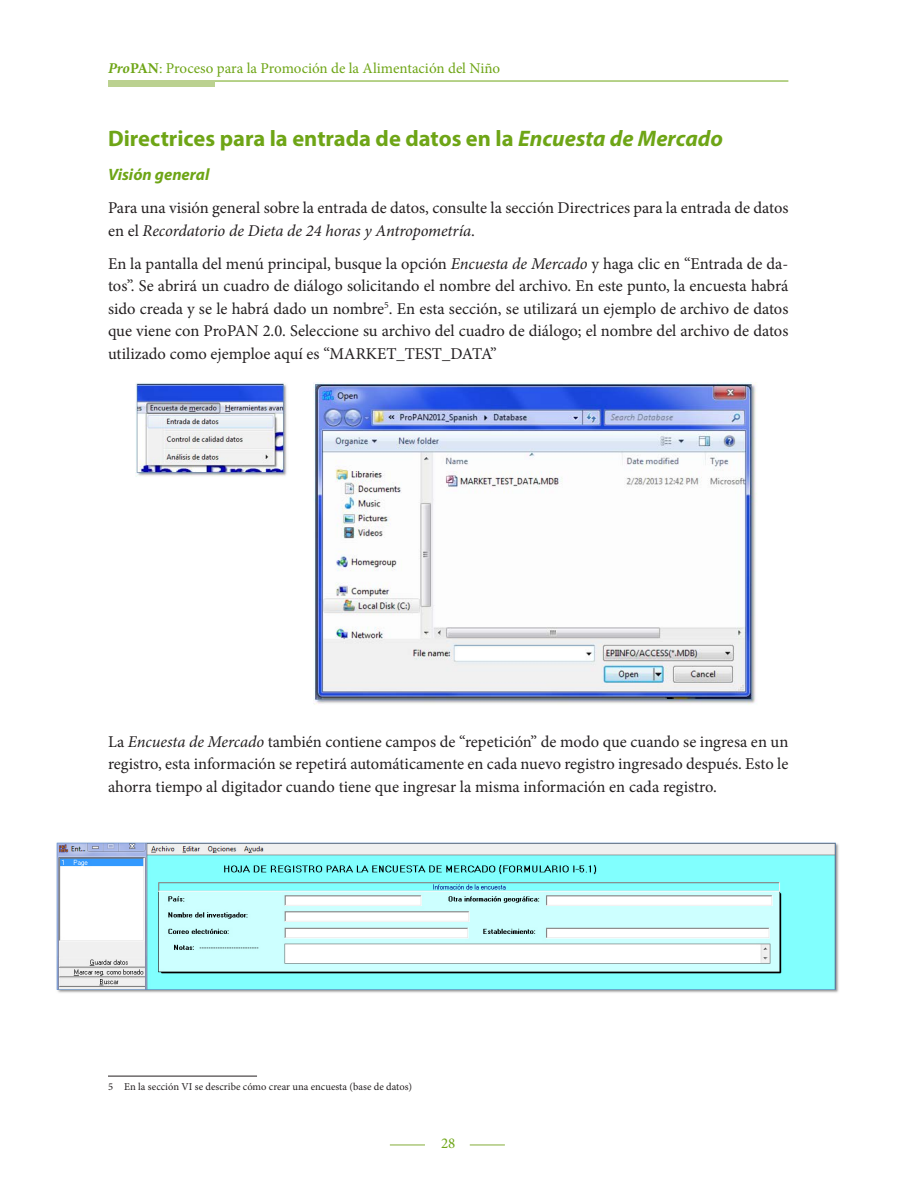
<style>
.page{position:relative;width:918px;height:1188px;background:#fff}
.page>*{position:absolute;margin:0;border:0;box-sizing:border-box;transform-origin:0 0}
.Subtitle_1{font:700 22.5px "Myriad Pro";color:#6ea516}
.Paragraph_Basic{font:16.5px/22.5px "Minion Pro";color:#231f20;text-align:justify}
.Subtitle_2{font:italic 700 16.5px "Myriad Pro";color:#6ea516}
.t1{font:15px "Minion Pro";color:#6ea516}
.Footnote{font:10.5px "Minion Pro";color:#231f20}
.s1{font-weight:700;font-style:italic}
.s2{font-weight:700}
.s3{font-style:italic}
</style>
<div class="page">
<hr style="left:108px;top:81px;width:680px;height:1px;background:#6ea516">
<div style="left:108px;top:81px;width:106px;height:6px;background:#bbd190"></div>
<hr style="left:470px;top:1144px;width:35px;height:2px;background:#acc87a">
<hr style="left:390px;top:1144px;width:35px;height:2px;background:#acc87a">
<img style="left:56px;top:842px;width:783px;height:151px">
<img style="left:136px;top:383px;width:151px;height:94px">
<img style="left:313px;top:382px;width:443px;height:323px">
<hr style="left:108px;top:1076px;width:149px;height:1px;background:#231f20">
<p class="t1" style="left:108px;top:58px;width:394px"><span class="s1">Pro</span><span class="s2">PAN</span>: Proceso para la Promoción de la Alimentación del Niño</p>
<p class="Subtitle_1" style="left:108px;top:124px;width:617px">Directrices para la entrada de datos en la <span class="s3">Encuesta de Mercado</span></p>
<p class="Subtitle_2" style="left:108px;top:163px;width:103px">Visión general</p>
<p class="Paragraph_Basic" style="left:108px;top:197px;width:682px">Para una visión general sobre la entrada de datos, consulte la sección Directrices para la entrada de datos en el <span class="s3">Recordatorio de Dieta de 24 horas y Antropometría</span>.</p>
<p class="Paragraph_Basic" style="left:108px;top:252px;width:682px">En la pantalla del menú principal, busque la opción <span class="s3">Encuesta de Mercado</span> y haga clic en “Entrada de da&shy;tos”. Se abrirá un cuadro de diálogo solicitando el nombre del archivo. En este punto, la encuesta habrá sido creada y se le habrá dado un nombre<sup>5</sup>. En esta sección, se utilizará un ejemplo de archivo de datos que viene con ProPAN 2.0. Seleccione su archivo del cuadro de diálogo; el nombre del archivo de datos utilizado como ejemploe aquí es “MARKET_TEST_DATA”</p>
<p class="Paragraph_Basic" style="left:108px;top:730px;width:682px">La <span class="s3">Encuesta de Mercado</span> también contiene campos de “repetición” de modo que cuando se ingresa en un registro, esta información se repetirá automáticamente en cada nuevo registro ingresado después. Esto le ahorra tiempo al digitador cuando tiene que ingresar la misma información en cada registro.</p>
<p class="Footnote" style="left:108px;top:1080px;width:306px">5 En la sección VI se describe cómo crear una encuesta (base de datos)</p>
<p class="t1" style="left:441px;top:1133px;width:16px">28</p>
</div>
